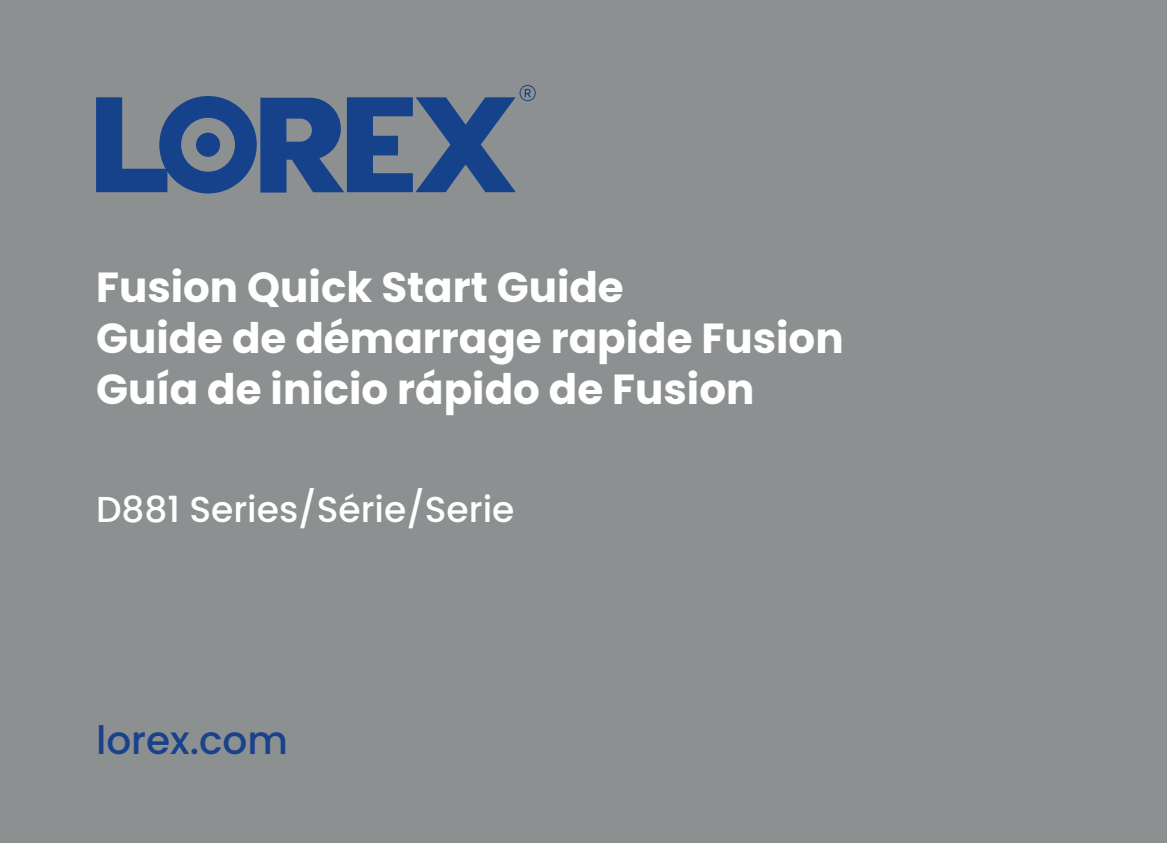
<style>
.page{position:relative;width:1167px;height:843px;background:#fff}
.page>*{position:absolute;margin:0;border:0;box-sizing:border-box;transform-origin:0 0}
.t1{font:700 42px/51px "Poppins";color:#fff}
.t2{font:500 39px "Poppins";color:#1a428a}
.t3{font:500 36px "Poppins";color:#fff}
</style>
<div class="page">
<div style="left:0;top:0;width:1166px;height:842px;background:#8c9091"></div>
<svg style="left:96px;top:85px;width:440px;height:108px"></svg>
<p class="t1" style="left:96px;top:262px;width:749px">Fusion Quick Start Guide<br>Guide de démarrage rapide Fusion<br>Guía de inicio rápido de Fusion</p>
<p class="t3" style="left:96px;top:488px;width:420px">D881 Series/Série/Serie</p>
<p class="t2" style="left:96px;top:717px;width:193px">lorex.com</p>
</div>
